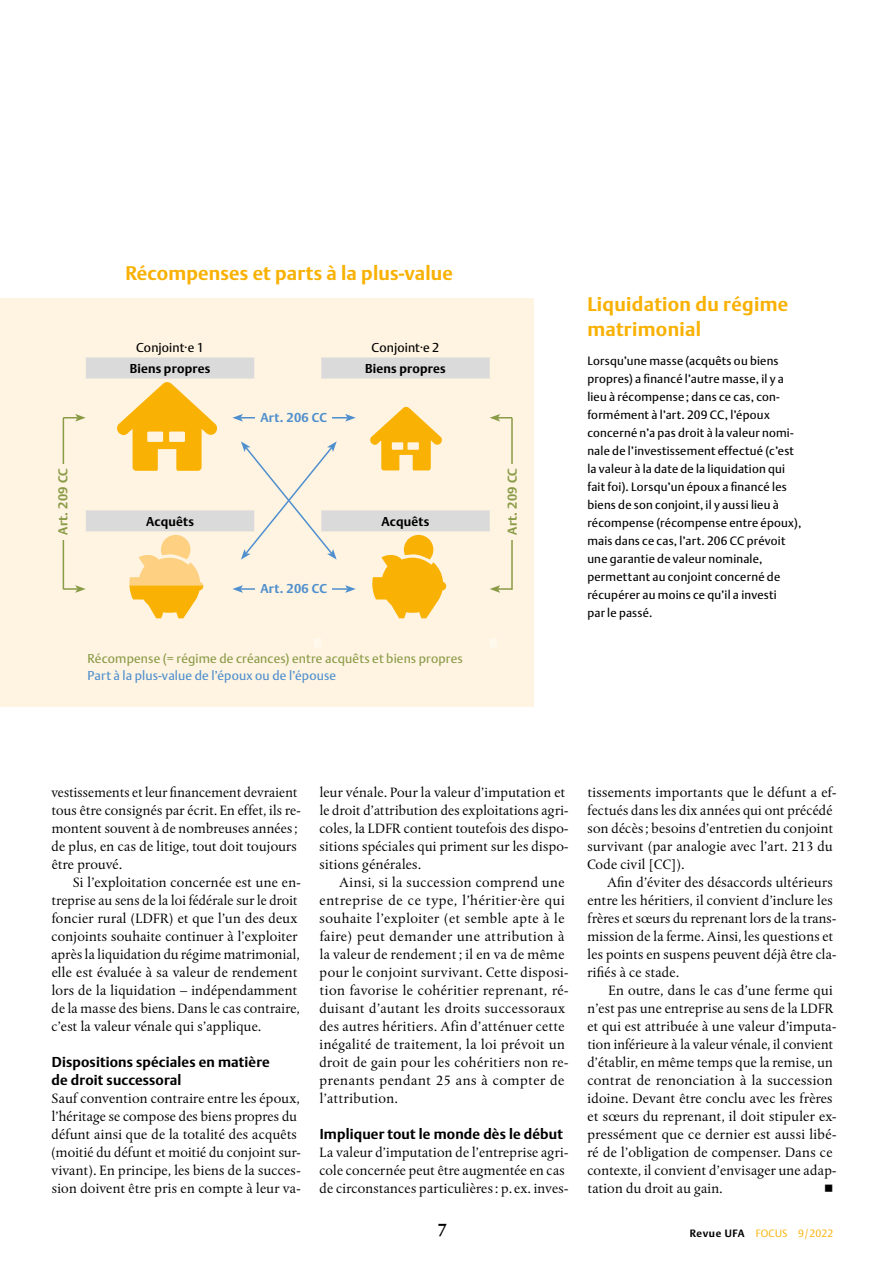
<style>
.page{position:relative;width:893px;height:1263px;background:#fff}
.page>*{position:absolute;margin:0;border:0;box-sizing:border-box;transform-origin:0 0}
.t1{font:700 19.5px/25.5px "DTL Argo TOT";letter-spacing:.015em;color:#f9b104}
.t2{font:700 18px "DTL Albertina TOT";color:#000}
.t3{font:14.25px/18px "DTL Albertina TOT";letter-spacing:.015em;color:#000}
.t4{font:700 14.25px/18px "DTL Argo TOT";letter-spacing:.01em;color:#000}
.t5{font:14.25px "Universal Newswith Comm Pi";color:#000}
.t6{font:12.75px "DTL Argo TOT";letter-spacing:.01em;color:#8a9b47}
.t7{font:700 12.75px "DTL Argo TOT";letter-spacing:.015em;color:#000}
.t8{font:12.75px "DTL Argo TOT";letter-spacing:.015em;color:#4f8fcd}
.t9{font:12.75px "DTL Argo TOT";letter-spacing:.01em;color:#000}
.t10{font:700 12.75px "DTL Argo TOT";letter-spacing:.02em;color:#8a9b47}
.t11{font:700 12.75px "DTL Argo TOT";letter-spacing:.02em;color:#4f8fcd}
.t12{font:12px/18px "DTL Argo TOT";letter-spacing:.015em;color:#000}
.t13{font:300 10.5px "DTL Argo TOT";letter-spacing:.02em;color:#f9b104}
.s1{font-family:"DTL Albertina TOT";font-size:14.25px}
.s2{font-weight:700;color:#000}
</style>
<div class="page">
<div style="left:0;top:298px;width:533px;height:409px;background:#fff4e2"></div>
<svg style="left:372px;top:535px;width:74px;height:83px"></svg>
<svg style="left:129px;top:535px;width:74px;height:83px"></svg>
<svg style="left:86px;top:357px;width:404px;height:174px"></svg>
<div style="left:490px;top:638px;width:7px;height:10px;background:#fff8ec"></div>
<div style="left:314px;top:638px;width:7px;height:10px;background:#fff8ec"></div>
<div style="left:254px;top:357px;width:8px;height:21px;background:#fff4e2"></div>
<div style="left:254px;top:378px;width:8px;height:94px;background:#fff4e2"></div>
<div style="left:314px;top:357px;width:7px;height:21px;background:#fff4e2"></div>
<div style="left:314px;top:378px;width:7px;height:94px;background:#fff4e2"></div>
<svg style="left:63px;top:414px;width:23px;height:8px"></svg>
<svg style="left:490px;top:414px;width:22px;height:8px"></svg>
<svg style="left:63px;top:585px;width:23px;height:8px"></svg>
<svg style="left:490px;top:585px;width:21px;height:8px"></svg>
<hr style="left:241px;top:588px;width:107px;height:2px;background:#4f8fcd">
<svg style="left:345px;top:585px;width:11px;height:8px"></svg>
<svg style="left:232px;top:585px;width:11px;height:8px"></svg>
<hr style="left:241px;top:417px;width:107px;height:1px;background:#4f8fcd">
<svg style="left:345px;top:414px;width:11px;height:8px"></svg>
<svg style="left:232px;top:414px;width:11px;height:8px"></svg>
<hr style="left:63px;top:418px;width:1px;height:171px;background:#8a9b47">
<hr style="left:511px;top:418px;width:2px;height:172px;background:#8a9b47">
<div style="left:58px;top:464px;width:16px;height:76px;background:#fff4e2"></div>
<div style="left:507px;top:464px;width:16px;height:76px;background:#fff4e2"></div>
<svg style="left:241px;top:441px;width:96px;height:119px"></svg>
<div style="left:256px;top:412px;width:76px;height:16px;background:#fff4e2"></div>
<div style="left:256px;top:583px;width:76px;height:17px;background:#fff4e2"></div>
<h1 class="t1" style="left:125px;top:261px;width:329px">Récompenses et parts à la plus-value</h1>
<p class="t9" style="left:136px;top:340px;width:69px">Conjoint<span class="s1">·</span>e 1</p>
<p class="t9" style="left:372px;top:340px;width:69px">Conjoint<span class="s1">·</span>e 2</p>
<p class="t7" style="left:130px;top:361px;width:82px">Biens propres</p>
<p class="t7" style="left:365px;top:361px;width:82px">Biens propres</p>
<p class="t11" style="left:260px;top:409px;width:68px">Art. 206 CC</p>
<p class="t10" style="left:55px;top:535px;width:68px;rotate:-90deg">Art. 209 CC</p>
<p class="t10" style="left:505px;top:535px;width:68px;rotate:-90deg">Art. 209 CC</p>
<p class="t7" style="left:146px;top:514px;width:49px">Acquêts</p>
<p class="t7" style="left:382px;top:514px;width:49px">Acquêts</p>
<p class="t11" style="left:260px;top:581px;width:68px">Art. 206 CC</p>
<p class="t6" style="left:88px;top:651px;width:377px">Récompense (= régime de créances) entre acquêts et biens propres</p>
<p class="t8" style="left:88px;top:667px;width:250px">Part à la plus-value de l’époux ou de l’épouse</p>
<h1 class="t1" style="left:587px;top:291px;width:203px">Liquidation du régime matrimonial</h1>
<p class="t12" style="left:587px;top:352px;width:216px">Lorsqu’une masse (acquêts ou biens propres) a financé l’autre masse, il y a lieu à récompense ; dans ce cas, con&shy;formément à l’art. 209 CC, l’époux concerné n’a pas droit à la valeur nomi&shy;nale de l’investissement effectué (c’est la valeur à la date de la liquidation qui fait foi). Lorsqu’un époux a financé les biens de son conjoint, il y aussi lieu à récompense (récompense entre époux), mais dans ce cas, l’art. 206 CC prévoit une garantie de valeur nominale, permettant au conjoint concerné de récupérer au moins ce qu’il a investi<br>par le passé.</p>
<p class="t3" style="left:51px;top:783px;width:251px">vestissements et leur financement devraient tous être consignés par écrit. En effet, ils re&shy;montent souvent à de nombreuses années; de plus, en cas de litige, tout doit toujours être prouvé.</p>
<p class="t3" style="left:52px;top:873px;width:251px;text-indent:21px">Si l’exploitation concernée est une en&shy;treprise au sens de la loi fédérale sur le droit foncier rural (LDFR) et que l’un des deux conjoints souhaite continuer à l’exploiter après la liquidation du régime matrimonial, elle est évaluée à sa valeur de rendement lors de la liquidation – indépendamment de la masse des biens. Dans le cas contraire, c’est la valeur vénale qui s’applique.</p>
<p class="t4" style="left:52px;top:1053px;width:220px">Dispositions spéciales en matière de droit successoral</p>
<p class="t3" style="left:51px;top:1089px;width:251px">Sauf convention contraire entre les époux, l’héritage se compose des biens propres du défunt ainsi que de la totalité des acquêts (moitié du défunt et moitié du conjoint sur&shy;vivant). En principe, les biens de la succes&shy;sion doivent être pris en compte à leur va-</p>
<p class="t3" style="left:319px;top:783px;width:251px">leur vénale. Pour la valeur d’imputation et le droit d’attribution des exploitations agri&shy;coles, la LDFR contient toutefois des dispo&shy;sitions spéciales qui priment sur les dispo&shy;sitions générales.</p>
<p class="t3" style="left:319px;top:873px;width:251px;text-indent:20px">Ainsi, si la succession comprend une entreprise de ce type, l’héritier·ère qui souhaite l’exploiter (et semble apte à le faire) peut demander une attribution à la valeur de rendement ; il en va de même pour le conjoint survivant. Cette disposi&shy;tion favorise le cohéritier reprenant, ré&shy;duisant d’autant les droits successoraux des autres héritiers. Afin d’atténuer cette inégalité de traitement, la loi prévoit un droit de gain pour les cohéritiers non re&shy;prenants pendant 25 ans à compter de l’attribution.</p>
<p class="t4" style="left:320px;top:1125px;width:245px">Impliquer tout le monde dès le début</p>
<p class="t3" style="left:319px;top:1143px;width:251px">La valeur d’imputation de l’entreprise agri&shy;cole concernée peut être augmentée en cas de circonstances particulières: p. ex. inves-</p>
<p class="t3" style="left:587px;top:783px;width:251px">tissements importants que le défunt a ef&shy;fectués dans les dix années qui ont précédé son décès; besoins d’entretien du conjoint survivant (par analogie avec l’art. 213 du Code civil [CC]).</p>
<p class="t3" style="left:587px;top:873px;width:250px;text-indent:20px">Afin d’éviter des désaccords ultérieurs entre les héritiers, il convient d’inclure les frères et sœurs du reprenant lors de la trans&shy;mission de la ferme. Ainsi, les questions et les points en suspens peuvent déjà être cla&shy;rifiés à ce stade.</p>
<p class="t3" style="left:587px;top:981px;width:251px;text-indent:21px">En outre, dans le cas d’une ferme qui n’est pas une entreprise au sens de la LDFR et qui est attribuée à une valeur d’imputa&shy;tion inférieure à la valeur vénale, il convient d’établir, en même temps que la remise, un contrat de renonciation à la succession idoine. Devant être conclu avec les frères et sœurs du reprenant, il doit stipuler ex&shy;pressément que ce dernier est aussi libé&shy;ré de l’obligation de compenser. Dans ce contexte, il convient d’envisager une adap&shy;tation du droit au gain.</p>
<p class="t5" style="left:825px;top:1182px;width:9px">n</p>
<p class="t2" style="left:437px;top:1218px;width:12px">7</p>
<p class="t13" style="left:690px;top:1227px;width:145px"><span class="s2">Revue UFA</span> FOCUS 9/2022</p>
</div>
